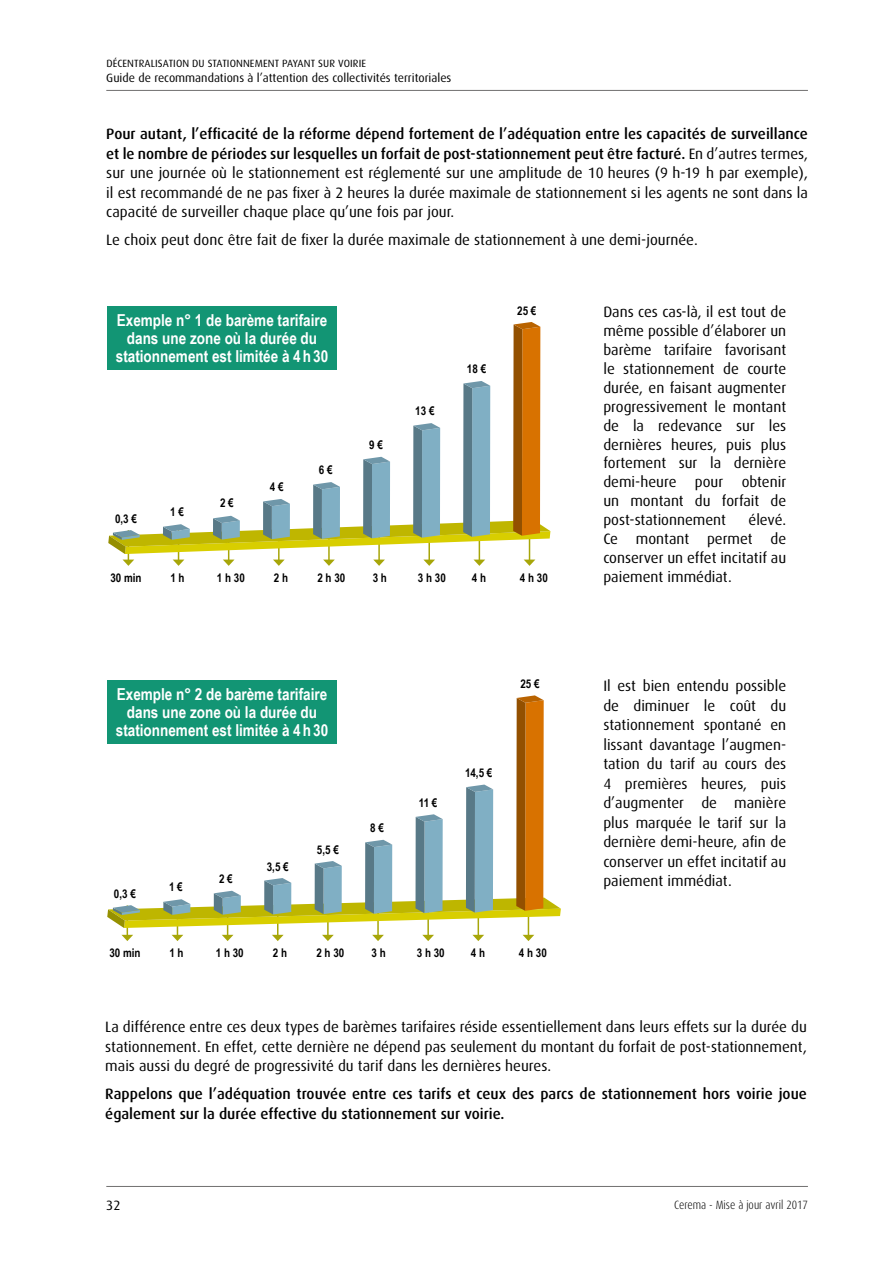
<style>
.page{position:relative;width:893px;height:1263px;background:#fff}
.page>*{position:absolute;margin:0;border:0;box-sizing:border-box;transform-origin:0 0}
.t1{font:700 16.5px/18px "Arial Narrow";color:#fff;text-align:center}
.Texte{font:15px/19.5px "Dax OT";color:#000;text-align:justify}
.Texte-2{font:500 15px/19.5px "Dax OT";color:#000}
.t2{font:13.5px "Dax OT";color:#000}
.Texte-3{font:700 12px "Arial Narrow";letter-spacing:.23em;color:#000}
.t3{font:12px "Dax OT";color:#000}
.t4{font:300 condensed 12px "Dax OT";color:#000}
.t5{font:10.5px "Dax OT";letter-spacing:.01em;color:#000}
.s1{font-weight:500}
</style>
<div class="page">
<hr style="left:106px;top:90px;width:702px;height:1px;background:#706f6f">
<hr style="left:106px;top:1186px;width:702px;height:1px;background:#706f6f">
<hr style="left:428px;top:530px;width:2px;height:30px;background:#a7a609">
<svg style="left:424px;top:560px;width:11px;height:6px"></svg>
<hr style="left:479px;top:530px;width:1px;height:30px;background:#a7a609">
<svg style="left:474px;top:560px;width:11px;height:6px"></svg>
<hr style="left:529px;top:530px;width:1px;height:30px;background:#a7a609">
<svg style="left:524px;top:560px;width:11px;height:6px"></svg>
<hr style="left:128px;top:530px;width:1px;height:30px;background:#a7a609">
<svg style="left:123px;top:560px;width:11px;height:6px"></svg>
<hr style="left:178px;top:530px;width:1px;height:30px;background:#a7a609">
<svg style="left:173px;top:560px;width:11px;height:6px"></svg>
<hr style="left:228px;top:530px;width:1px;height:30px;background:#a7a609">
<svg style="left:223px;top:560px;width:11px;height:6px"></svg>
<hr style="left:278px;top:530px;width:2px;height:30px;background:#a7a609">
<svg style="left:273px;top:560px;width:11px;height:6px"></svg>
<hr style="left:328px;top:530px;width:2px;height:30px;background:#a7a609">
<svg style="left:323px;top:560px;width:12px;height:6px"></svg>
<hr style="left:378px;top:530px;width:2px;height:30px;background:#a7a609">
<svg style="left:373px;top:560px;width:12px;height:6px"></svg>
<div style="left:107px;top:306px;width:230px;height:63px;background:#129574"></div>
<svg style="left:108px;top:322px;width:442px;height:232px"></svg>
<hr style="left:427px;top:905px;width:2px;height:30px;background:#a7a609">
<svg style="left:422px;top:935px;width:12px;height:6px"></svg>
<hr style="left:478px;top:905px;width:1px;height:30px;background:#a7a609">
<svg style="left:472px;top:935px;width:12px;height:6px"></svg>
<hr style="left:528px;top:905px;width:1px;height:30px;background:#a7a609">
<svg style="left:523px;top:935px;width:11px;height:6px"></svg>
<hr style="left:127px;top:905px;width:1px;height:30px;background:#a7a609">
<svg style="left:121px;top:935px;width:12px;height:6px"></svg>
<hr style="left:177px;top:905px;width:1px;height:30px;background:#a7a609">
<svg style="left:172px;top:935px;width:11px;height:6px"></svg>
<hr style="left:227px;top:905px;width:1px;height:30px;background:#a7a609">
<svg style="left:222px;top:935px;width:11px;height:6px"></svg>
<hr style="left:277px;top:905px;width:1px;height:30px;background:#a7a609">
<svg style="left:272px;top:935px;width:12px;height:6px"></svg>
<hr style="left:327px;top:905px;width:2px;height:30px;background:#a7a609">
<svg style="left:322px;top:935px;width:12px;height:6px"></svg>
<hr style="left:377px;top:905px;width:2px;height:30px;background:#a7a609">
<svg style="left:372px;top:935px;width:12px;height:6px"></svg>
<div style="left:107px;top:680px;width:230px;height:63px;background:#129574"></div>
<svg style="left:107px;top:695px;width:454px;height:233px"></svg>
<p class="t5" style="left:106px;top:53px;width:261px">DÉCENTRALISATION DU STATIONNEMENT PAYANT SUR VOIRIE</p>
<p class="t3" style="left:106px;top:66px;width:347px">Guide de recommandations à l’attention des collectivités territoriales</p>
<p class="Texte" style="left:106px;top:121px;width:703px"><span class="s1">Pour autant, l’efficacité de la réforme dépend fortement de l’adéquation entre les capacités de surveillance et le nombre de périodes sur lesquelles un forfait de post-stationnement peut être facturé.</span> En d’autres termes, sur une journée où le stationnement est réglementé sur une amplitude de 10 heures (9 h-19 h par exemple), il est recommandé de ne pas fixer à 2 heures la durée maximale de stationnement si les agents ne sont dans la capacité de surveiller chaque place qu’une fois par jour.</p>
<p class="Texte" style="left:106px;top:227px;width:593px">Le choix peut donc être fait de fixer la durée maximale de stationnement à une demi-journée.</p>
<p class="t1" style="left:116px;top:310px;width:214px">Exemple n° 1 de barème tarifaire dans une zone où la durée du stationnement est limitée à 4h30</p>
<p class="Texte-3" style="left:115px;top:509px;width:23px">0,3 €</p>
<p class="Texte-3" style="left:170px;top:503px;width:15px">1€</p>
<p class="Texte-3" style="left:220px;top:494px;width:15px">2€</p>
<p class="Texte-3" style="left:270px;top:478px;width:15px">4€</p>
<p class="Texte-3" style="left:319px;top:461px;width:15px">6€</p>
<p class="Texte-3" style="left:369px;top:435px;width:15px">9€</p>
<p class="Texte-3" style="left:415px;top:402px;width:21px">13 €</p>
<p class="Texte-3" style="left:467px;top:359px;width:21px">18 €</p>
<p class="Texte-3" style="left:517px;top:301px;width:21px">25 €</p>
<p class="Texte-3" style="left:110px;top:569px;width:33px">30 min</p>
<p class="Texte-3" style="left:170px;top:569px;width:16px">1h</p>
<p class="Texte-3" style="left:217px;top:569px;width:29px">1h30</p>
<p class="Texte-3" style="left:274px;top:569px;width:16px">2h</p>
<p class="Texte-3" style="left:317px;top:569px;width:29px">2h30</p>
<p class="Texte-3" style="left:373px;top:569px;width:16px">3h</p>
<p class="Texte-3" style="left:418px;top:569px;width:29px">3h30</p>
<p class="Texte-3" style="left:472px;top:569px;width:16px">4h</p>
<p class="Texte-3" style="left:520px;top:569px;width:29px">4h30</p>
<p class="t1" style="left:116px;top:684px;width:214px">Exemple n° 2 de barème tarifaire dans une zone où la durée du stationnement est limitée à 4h30</p>
<p class="Texte-3" style="left:114px;top:885px;width:23px">0,3 €</p>
<p class="Texte-3" style="left:169px;top:878px;width:15px">1€</p>
<p class="Texte-3" style="left:219px;top:870px;width:15px">2€</p>
<p class="Texte-3" style="left:267px;top:857px;width:23px">3,5 €</p>
<p class="Texte-3" style="left:317px;top:840px;width:23px">5,5 €</p>
<p class="Texte-3" style="left:370px;top:819px;width:15px">8 €</p>
<p class="Texte-3" style="left:520px;top:675px;width:21px">25 €</p>
<p class="Texte-3" style="left:419px;top:794px;width:20px">11 €</p>
<p class="Texte-3" style="left:465px;top:763px;width:29px">14,5 €</p>
<p class="Texte-3" style="left:109px;top:944px;width:33px">30 min</p>
<p class="Texte-3" style="left:169px;top:944px;width:16px">1h</p>
<p class="Texte-3" style="left:216px;top:944px;width:29px">1h30</p>
<p class="Texte-3" style="left:273px;top:944px;width:16px">2h</p>
<p class="Texte-3" style="left:316px;top:944px;width:29px">2h30</p>
<p class="Texte-3" style="left:372px;top:944px;width:16px">3h</p>
<p class="Texte-3" style="left:417px;top:944px;width:29px">3h30</p>
<p class="Texte-3" style="left:471px;top:944px;width:16px">4h</p>
<p class="Texte-3" style="left:519px;top:944px;width:29px">4h30</p>
<p class="Texte" style="left:603px;top:300px;width:184px;line-height:18.9px">Dans ces cas-là, il est tout de même possible d’élaborer un barème tarifaire favorisant le stationnement de courte durée, en faisant augmenter progressivement le montant de la redevance sur les dernières heures, puis plus fortement sur la dernière demi-heure pour obtenir un montant du forfait de post-stationnement</p>
<p class="Texte" style="left:603px;top:508px;width:184px;line-height:18.9px;text-indent:145px">élevé.<br>Ce montant permet de conserver un effet incitatif au paiement immédiat.</p>
<p class="Texte" style="left:603px;top:674px;width:184px">Il est bien entendu possible de diminuer le coût du stationnement spontané en lissant davantage l’augmen&shy;tation du tarif au cours des 4 premières heures, puis d’augmenter de manière plus marquée le tarif sur la dernière demi-heure, afin de conserver un effet incitatif au paiement immédiat.</p>
<p class="Texte" style="left:105px;top:1014px;width:703px">La différence entre ces deux types de barèmes tarifaires réside essentiellement dans leurs effets sur la durée du stationnement. En effet, cette dernière ne dépend pas seulement du montant du forfait de post-stationnement, mais aussi du degré de progressivité du tarif dans les dernières heures.</p>
<p class="Texte-2" style="left:105px;top:1081px;width:703px">Rappelons que l’adéquation trouvée entre ces tarifs et ceux des parcs de stationnement hors voirie joue également sur la durée effective du stationnement sur voirie.</p>
<p class="t2" style="left:106px;top:1192px;width:16px">32</p>
<p class="t4" style="left:674px;top:1197px;width:135px">Cerema - Mise à jour avril 2017</p>
</div>
